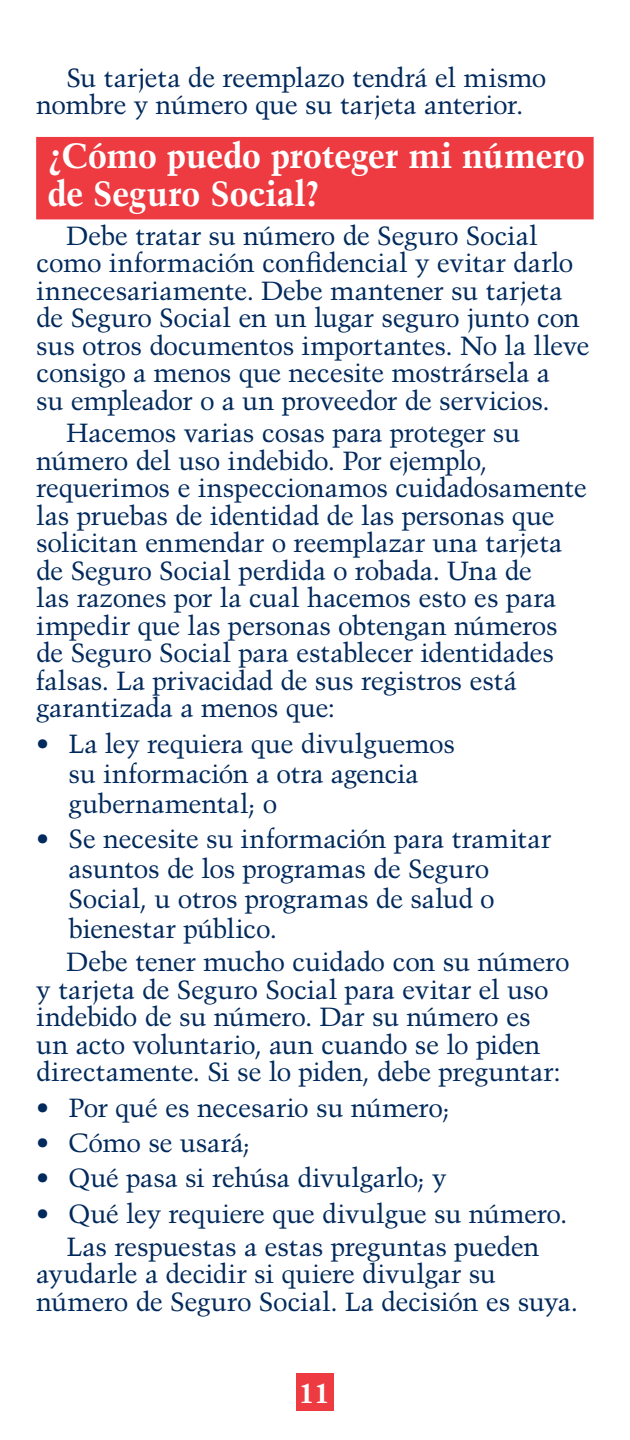
<style>
.page{position:relative;width:630px;height:1440px;background:#fff}
.page>*{position:absolute;margin:0;border:0;box-sizing:border-box;transform-origin:0 0}
.Header1_2lines{font:700 35px/37.5px "Trump Mediaeval";letter-spacing:-.015em;color:#fff}
.t1{font:700 27.5px "Trump Mediaeval";color:#fff}
.paragraph_format{font:26.25px/27.5px "Trump Mediaeval";letter-spacing:-.015em;color:#00295c}
</style>
<div class="page">
<div style="left:36px;top:137px;width:558px;height:82px;background:#ee3a41"></div>
<div style="left:296px;top:1373px;width:38px;height:38px;background:#ee3a41"></div>
<p class="paragraph_format" style="left:36px;top:63px;width:512px;text-indent:30px">Su tarjeta de reemplazo tendrá el mismo nombre y número que su tarjeta anterior.</p>
<h1 class="Header1_2lines" style="left:47px;top:136px;width:539px">¿Cómo puedo proteger mi número de Seguro Social?</h1>
<p class="paragraph_format" style="left:36px;top:221px;width:555px;text-indent:30px">Debe tratar su número de Seguro Social como información confidencial y evitar darlo innecesariamente. Debe mantener su tarjeta de Seguro Social en un lugar seguro junto con sus otros documentos importantes. No la lleve consigo a menos que necesite mostrársela a<br>su empleador o a un proveedor de servicios.</p>
<p class="paragraph_format" style="left:36px;top:419px;width:552px;text-indent:30px">Hacemos varias cosas para proteger su número del uso indebido. Por ejemplo, requerimos e inspeccionamos cuidadosamente las pruebas de identidad de las personas que solicitan enmendar o reemplazar una tarjeta de Seguro Social perdida o robada. Una de<br>las razones por la cual hacemos esto es para impedir que las personas obtengan números de Seguro Social para establecer identidades falsas. La privacidad de sus registros está garantizada a menos que:</p>
<p class="paragraph_format" style="left:69px;top:728px;width:388px;line-height:30px;text-indent:-32px">• La ley requiera que divulguemos su información a otra agencia gubernamental; o</p>
<p class="paragraph_format" style="left:69px;top:824px;width:484px;line-height:30px;text-indent:-32px">• Se necesite su información para tramitar asuntos de los programas de Seguro Social, u otros programas de salud o bienestar público.</p>
<p class="paragraph_format" style="left:36px;top:948px;width:535px;text-indent:30px">Debe tener mucho cuidado con su número y tarjeta de Seguro Social para evitar el uso indebido de su número. Dar su número es un acto voluntario, aun cuando se lo piden directamente. Si se lo piden, debe preguntar:</p>
<p class="paragraph_format" style="left:36px;top:1093px;width:415px">• Por qué es necesario su número;</p>
<p class="paragraph_format" style="left:36px;top:1129px;width:216px">• Cómo se usará;</p>
<p class="paragraph_format" style="left:36px;top:1164px;width:412px">• Qué pasa si rehúsa divulgarlo; y</p>
<p class="paragraph_format" style="left:36px;top:1199px;width:533px">• Qué ley requiere que divulgue su número.</p>
<p class="paragraph_format" style="left:36px;top:1232px;width:543px;text-indent:30px">Las respuestas a estas preguntas pueden ayudarle a decidir si quiere divulgar su número de Seguro Social. La decisión es suya.</p>
<p class="t1" style="left:299px;top:1376px;width:32px">11</p>
</div>
